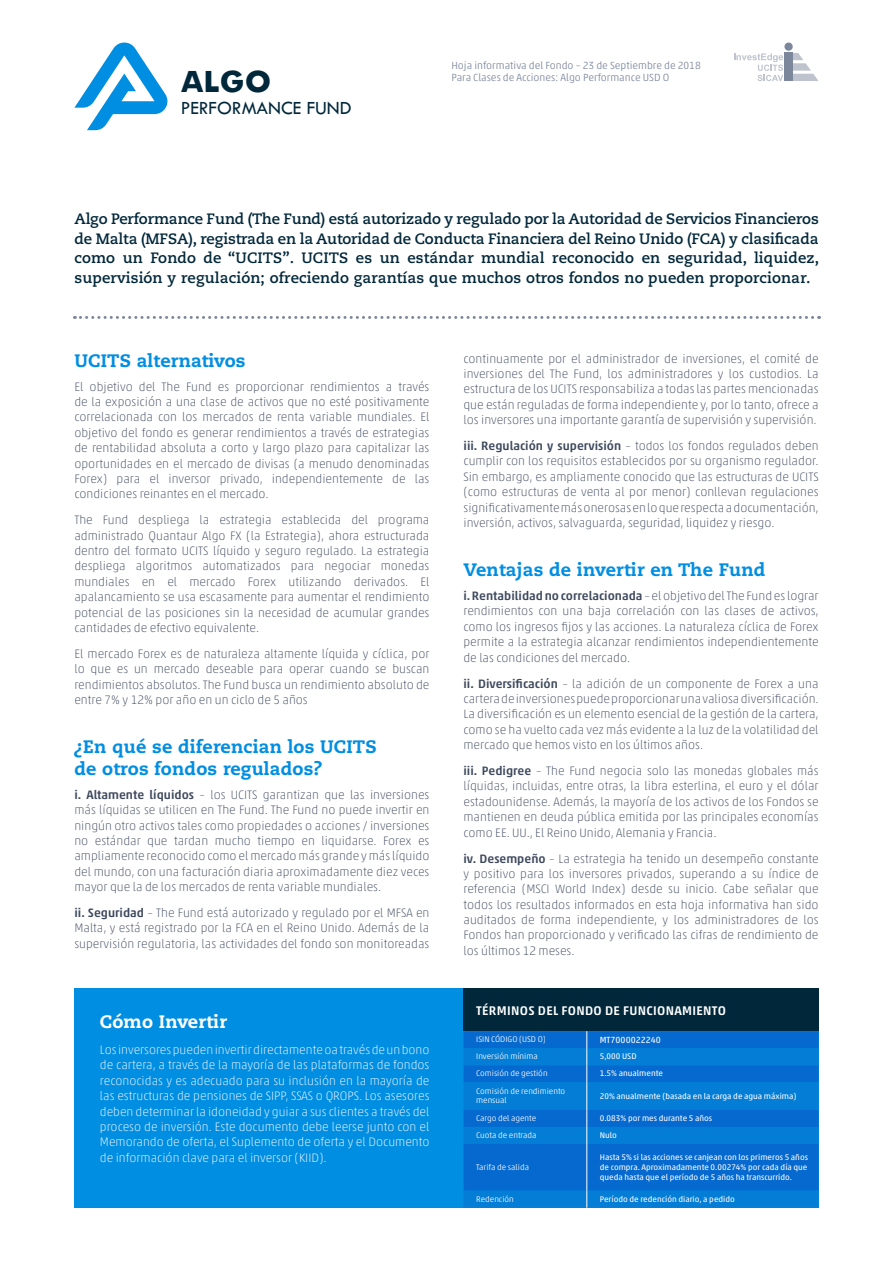
<style>
.page{position:relative;width:893px;height:1263px;background:#fff}
.page>*{position:absolute;margin:0;border:0;box-sizing:border-box;transform-origin:0 0}
.t1{font:800 32.25px "Tw Cen MT Pro";color:#00273a}
.t2{font:500 19.35px "Tw Cen MT Pro";color:#00273a}
.t3{font:800 18px/21.6px "Caecilia LT Std";letter-spacing:.01em;color:#008ee2}
.t4{font:800 18px "Caecilia LT Std";letter-spacing:.01em;color:#fff}
.t5{font:700 15px/19.5px "Caecilia LT Std";letter-spacing:.01em;color:#00273a;text-align:justify}
.t6{font:500 12.75px "Akko W1 G";letter-spacing:.025em;color:#fff}
.t7{font:100 12.3px/15.3px "Akko W1 G";color:#3d485d;text-align:justify}
.t8{font:100 12.3px/15.3px "Akko W1 G";color:#fff;text-align:justify}
.t9{font:300 10.5px/12.6px "Akko W1 G";color:#7d879c}
.t10{font:9px "Akko W1 G";color:#fff}
.t11{font:8.25px/9.9px "Akko W1 G";color:#fff;text-align:justify}
.t12{font:300 8.25px/9.9px "Akko W1 G";color:#fff}
.s1{font-weight:500}
</style>
<div class="page">
<div style="left:74px;top:989px;width:745px;height:219px;background:#008ee2"></div>
<svg style="left:74px;top:42px;width:94px;height:88px"></svg>
<svg style="left:74px;top:316px;width:746px;height:3px"></svg>
<div style="left:463px;top:989px;width:356px;height:42px;background:#00273a"></div>
<div style="left:463px;top:1031px;width:356px;height:17px;background:#0569cf"></div>
<svg style="left:463px;top:1048px;width:356px;height:160px;background:#0473d2"></svg>
<svg style="left:587px;top:1031px;width:1px;height:113px"></svg>
<hr style="left:587px;top:1144px;width:1px;height:47px;background:#fff">
<svg style="left:587px;top:1191px;width:1px;height:17px"></svg>
<div style="left:784px;top:43px;width:9px;height:8px;background:#7d879c;border-radius:50%"></div>
<svg style="left:793px;top:53px;width:26px;height:28px"></svg>
<svg style="left:734px;top:53px;width:49px;height:28px"></svg>
<div style="left:784px;top:53px;width:9px;height:28px;background:#7d879c"></div>
<h1 class="t1" style="left:181px;top:62px;width:92px">ALGO</h1>
<h2 class="t2" style="left:181px;top:98px;width:172px">PERFORMANCE FUND</h2>
<p class="t9" style="left:451px;top:58px;width:251px">Hoja informativa del Fondo – 23 de Septiembre de 2018<br>Para Clases de Acciones: Algo Performance USD O</p>
<p class="t5" style="left:74px;top:209px;width:746px">Algo Performance Fund (The Fund) está autorizado y regulado por la Autoridad de Servicios Financieros de Malta (MFSA), registrada en la Autoridad de Conducta Financiera del Reino Unido (FCA) y clasificada como un Fondo de “UCITS”. UCITS es un estándar mundial reconocido en seguridad, liquidez, supervisión y regulación; ofreciendo garantías que muchos otros fondos no pueden proporcionar.</p>
<h3 class="t3" style="left:74px;top:350px;width:173px">UCITS alternativos</h3>
<p class="t7" style="left:74px;top:378px;width:357px">El objetivo del The Fund es proporcionar rendimientos a través de la exposición a una clase de activos que no esté positivamente correlacionada con los mercados de renta variable mundiales. El objetivo del fondo es generar rendimientos a través de estrategias de rentabilidad absoluta a corto y largo plazo para capitalizar las oportunidades en el mercado de divisas (a menudo denominadas Forex) para el inversor privado, independientemente de las condiciones reinantes en el mercado.</p>
<p class="t7" style="left:74px;top:512px;width:357px">The Fund despliega la estrategia establecida del programa administrado Quantaur Algo FX (la Estrategia), ahora estructurada dentro del formato UCITS líquido y seguro regulado. La estrategia despliega algoritmos automatizados para negociar monedas mundiales en el mercado Forex utilizando derivados. El apalancamiento se usa escasamente para aumentar el rendimiento potencial de las posiciones sin la necesidad de acumular grandes cantidades de efectivo equivalente.</p>
<p class="t7" style="left:74px;top:645px;width:357px">El mercado Forex es de naturaleza altamente líquida y cíclica, por lo que es un mercado deseable para operar cuando se buscan rendimientos absolutos. The Fund busca un rendimiento absoluto de entre 7% y 12% por año en un ciclo de 5 años</p>
<h3 class="t3" style="left:74px;top:736px;width:304px">¿En qué se diferencian los UCITS de otros fondos regulados?</h3>
<p class="t7" style="left:74px;top:786px;width:357px"><span class="s1">i. Altamente líquidos</span> – los UCITS garantizan que las inversiones más líquidas se utilicen en The Fund. The Fund no puede invertir en ningún otro activos tales como propiedades o acciones / inversiones no estándar que tardan mucho tiempo en liquidarse. Forex es ampliamente reconocido como el mercado más grande y más líquido del mundo, con una facturación diaria aproximadamente diez veces mayor que la de los mercados de renta variable mundiales.</p>
<p class="t7" style="left:74px;top:904px;width:357px"><span class="s1">ii. Seguridad</span> – The Fund está autorizado y regulado por el MFSA en Malta, y está registrado por la FCA en el Reino Unido. Además de la supervisión regulatoria, las actividades del fondo son monitoreadas</p>
<h3 class="t4" style="left:100px;top:1010px;width:129px">Cómo Invertir</h3>
<p class="t8" style="left:100px;top:1041px;width:331px">Los inversores pueden invertir directamente oa través de un bono de cartera, a través de la mayoría de las plataformas de fondos reconocidas y es adecuado para su inclusión en la mayoría de las estructuras de pensiones de SIPP, SSAS o QROPS. Los asesores deben determinar la idoneidad y guiar a sus clientes a través del proceso de inversión. Este documento debe leerse junto con el Memorando de oferta, el Suplemento de oferta y el Documento de información clave para el inversor (KIID).</p>
<p class="t7" style="left:463px;top:350px;width:357px">continuamente por el administrador de inversiones, el comité de inversiones del The Fund, los administradores y los custodios. La estructura de los UCITS responsabiliza a todas las partes mencionadas que están reguladas de forma independiente y, por lo tanto, ofrece a los inversores una importante garantía de supervisión y supervisión.</p>
<p class="t7" style="left:463px;top:437px;width:357px"><span class="s1">iii. Regulación y supervisión</span> – todos los fondos regulados deben cumplir con los requisitos establecidos por su organismo regulador.<br>Sin embargo, es ampliamente conocido que las estructuras de UCITS (como estructuras de venta al por menor) conllevan regulaciones significativamente más onerosas en lo que respecta a documentación, inversión, activos, salvaguarda, seguridad, liquidez y riesgo.</p>
<h3 class="t3" style="left:463px;top:559px;width:304px">Ventajas de invertir en The Fund</h3>
<p class="t7" style="left:463px;top:587px;width:357px"><span class="s1">i. Rentabilidad no correlacionada</span> – el objetivo del The Fund es lograr rendimientos con una baja correlación con las clases de activos, como los ingresos fijos y las acciones. La naturaleza cíclica de Forex permite a la estrategia alcanzar rendimientos independientemente de las condiciones del mercado.</p>
<p class="t7" style="left:463px;top:675px;width:357px"><span class="s1">ii. Diversificación</span> – la adición de un componente de Forex a una cartera de inversiones puede proporcionar una valiosa diversificación.<br>La diversificación es un elemento esencial de la gestión de la cartera, como se ha vuelto cada vez más evidente a la luz de la volatilidad del mercado que hemos visto en los últimos años.</p>
<p class="t7" style="left:463px;top:762px;width:357px"><span class="s1">iii. Pedigree</span> – The Fund negocia solo las monedas globales más líquidas, incluidas, entre otras, la libra esterlina, el euro y el dólar estadounidense. Además, la mayoría de los activos de los Fondos se mantienen en deuda pública emitida por las principales economías como EE. UU., El Reino Unido, Alemania y Francia.</p>
<p class="t7" style="left:463px;top:850px;width:357px"><span class="s1">iv. Desempeño</span> – La estrategia ha tenido un desempeño constante y positivo para los inversores privados, superando a su índice de referencia (MSCI World Index) desde su inicio. Cabe señalar que todos los resultados informados en esta hoja informativa han sido auditados de forma independiente, y los administradores de los Fondos han proporcionado y verificado las cifras de rendimiento de los últimos 12 meses.</p>
<p class="t6" style="left:476px;top:1001px;width:251px">TÉRMINOS DEL FONDO DE FUNCIONAMIENTO</p>
<p class="t12" style="left:476px;top:1034px;width:71px">ISIN CÓDIGO (USD O)</p>
<p class="t10" style="left:600px;top:1034px;width:63px">MT7000022240</p>
<p class="t12" style="left:476px;top:1051px;width:63px">Inversión mínima</p>
<p class="t11" style="left:600px;top:1051px;width:38px">5,000 USD</p>
<p class="t12" style="left:476px;top:1068px;width:73px">Comisión de gestión</p>
<p class="t11" style="left:600px;top:1068px;width:65px">1.5% anualmente</p>
<p class="t12" style="left:476px;top:1085px;width:91px">Comisión de rendimiento mensual</p>
<p class="t11" style="left:600px;top:1090px;width:198px">20% anualmente (basada en la carga de agua máxima)</p>
<p class="t12" style="left:476px;top:1112px;width:62px">Cargo del agente</p>
<p class="t11" style="left:600px;top:1112px;width:114px">0.083% por mes durante 5 años</p>
<p class="t12" style="left:476px;top:1129px;width:62px">Cuota de entrada</p>
<p class="t11" style="left:600px;top:1129px;width:19px">Nulo</p>
<p class="t12" style="left:476px;top:1161px;width:54px">Tarifa de salida</p>
<p class="t11" style="left:600px;top:1151px;width:210px">Hasta 5% si las acciones se canjean con los primeros 5 años de compra. Aproximadamente 0.00274% por cada día que queda hasta que el período de 5 años ha transcurrido.</p>
<p class="t12" style="left:476px;top:1193px;width:39px">Redención</p>
<p class="t11" style="left:600px;top:1193px;width:137px">Período de redención diario, a pedido</p>
</div>
